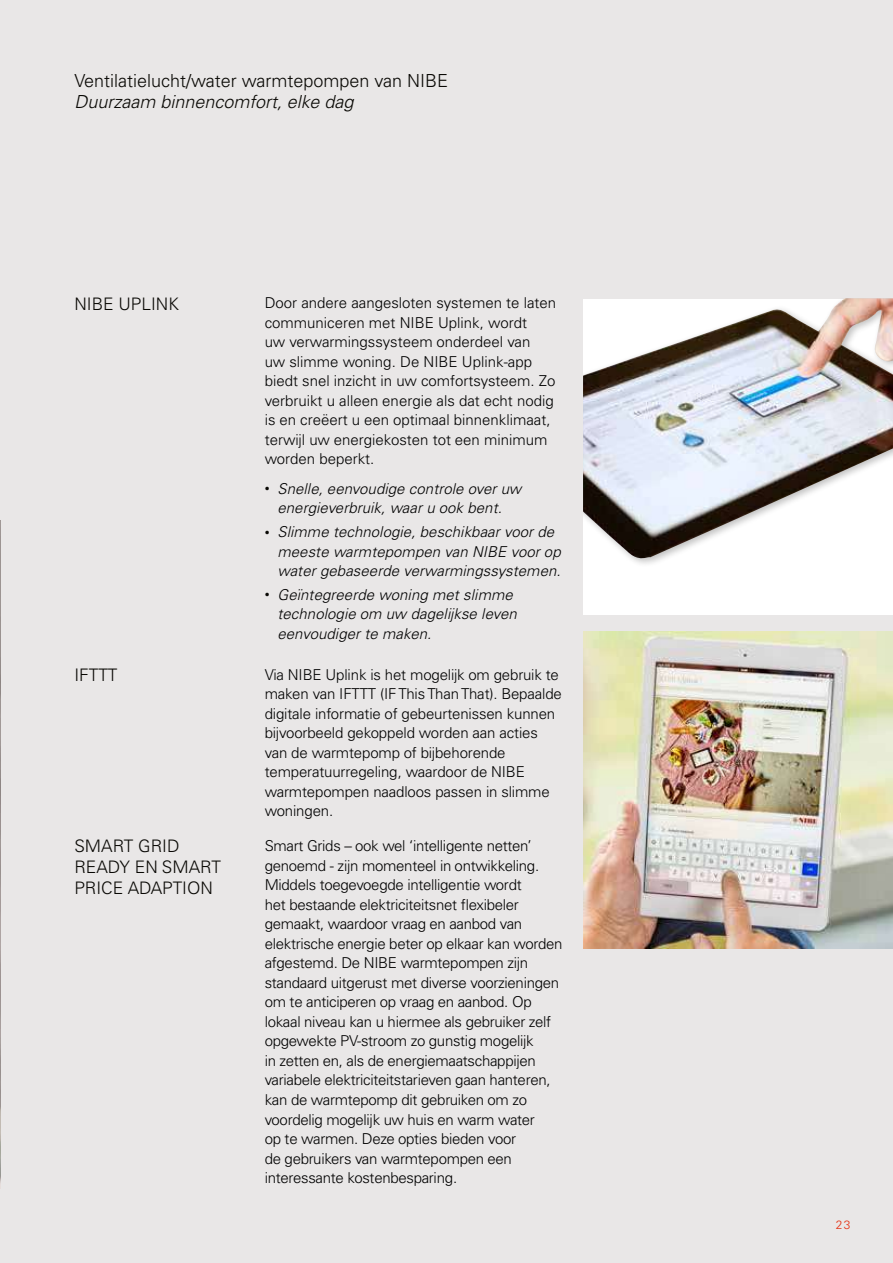
<style>
.page{position:relative;width:893px;height:1263px;background:#e9e7e7}
.page>*{position:absolute;margin:0;border:0;box-sizing:border-box;transform-origin:0 0}
.t1{font:300 18px "Univers LT Pro 45";color:#090804}
.t2{font:italic 300 18px "Univers LT Pro 45";color:#090804}
.t3{font:300 17.25px/21px "Univers LT Pro 45";color:#090804}
.t4{font:300 15px/19.5px "Univers LT Pro 45";letter-spacing:-.02em;color:#000}
.t5{font:300 15px/19.5px "Univers LT Pro 45";color:#000}
.t6{font:italic 300 15px/19.5px "Univers LT Pro 45";letter-spacing:.005em;color:#000}
.t7{font:300 12px "Univers LT Pro 45";color:#e53012}
.s1{font-style:normal;font-size:9.75px;color:#090804}
</style>
<div class="page">
<img style="left:0;top:520px;width:1px;height:668px">
<img style="left:583px;top:632px;width:310px;height:316px">
<div style="left:583px;top:299px;width:310px;height:316px;background:#fff"></div>
<img style="left:583px;top:298px;width:310px;height:261px">
<p class="t1" style="left:74px;top:70px;width:375px">Ventilatielucht/water warmtepompen van NIBE</p>
<p class="t2" style="left:74px;top:91px;width:281px">Duurzaam binnencomfort, elke dag</p>
<p class="t3" style="left:74px;top:293px;width:106px">NIBE UPLINK</p>
<p class="t5" style="left:265px;top:293px;width:293px">Door andere aangesloten systemen te laten communiceren met NIBE Uplink, wordt<br>uw verwarmingssysteem onderdeel van<br>uw slimme woning. De NIBE Uplink-app biedt snel inzicht in uw comfortsysteem. Zo verbruikt u alleen energie als dat echt nodig is en creëert u een optimaal binnenklimaat, terwijl uw energiekosten tot een minimum worden beperkt.</p>
<p class="t3" style="left:74px;top:664px;width:45px">IFTTT</p>
<p class="t3" style="left:74px;top:835px;width:148px">SMART GRID<br>READY EN SMART<br>PRICE ADAPTION</p>
<p class="t6" style="left:265px;top:479px;width:258px;text-align:center"><span class="s1">•</span> Snelle, eenvoudige controle over uw energieverbruik, waar u ook bent.</p>
<p class="t6" style="left:277px;top:522px;width:285px;text-indent:-13px"><span class="s1">•</span> Slimme technologie, beschikbaar voor de meeste warmtepompen van NIBE voor op water gebaseerde verwarmingssystemen.</p>
<p class="t6" style="left:277px;top:585px;width:241px;text-indent:-13px"><span class="s1">•</span> Geïntegreerde woning met slimme technologie om uw dagelijkse leven eenvoudiger te maken.</p>
<p class="t4" style="left:265px;top:664px;width:299px">Via NIBE Uplink is het mogelijk om gebruik te maken van IFTTT (IF This Than That). Bepaalde digitale informatie of gebeurtenissen kunnen bijvoorbeeld gekoppeld worden aan acties van de warmtepomp of bijbehorende temperatuurregeling, waardoor de NIBE warmtepompen naadloos passen in slimme woningen.</p>
<p class="t4" style="left:265px;top:836px;width:299px">Smart Grids – ook wel ‘intelligente netten’ genoemd - zijn momenteel in ontwikkeling.<br>Middels toegevoegde intelligentie wordt<br>het bestaande elektriciteitsnet flexibeler gemaakt, waardoor vraag en aanbod van elektrische energie beter op elkaar kan worden afgestemd. De NIBE warmtepompen zijn standaard uitgerust met diverse voorzieningen om te anticiperen op vraag en aanbod. Op lokaal niveau kan u hiermee als gebruiker zelf opgewekte PV-stroom zo gunstig mogelijk<br>in zetten en, als de energiemaatschappijen variabele elektriciteitstarieven gaan hanteren, kan de warmtepomp dit gebruiken om zo voordelig mogelijk uw huis en warm water<br>op te warmen. Deze opties bieden voor<br>de gebruikers van warmtepompen een interessante kostenbesparing.</p>
<p class="t7" style="left:836px;top:1217px;width:16px">23</p>
</div>
